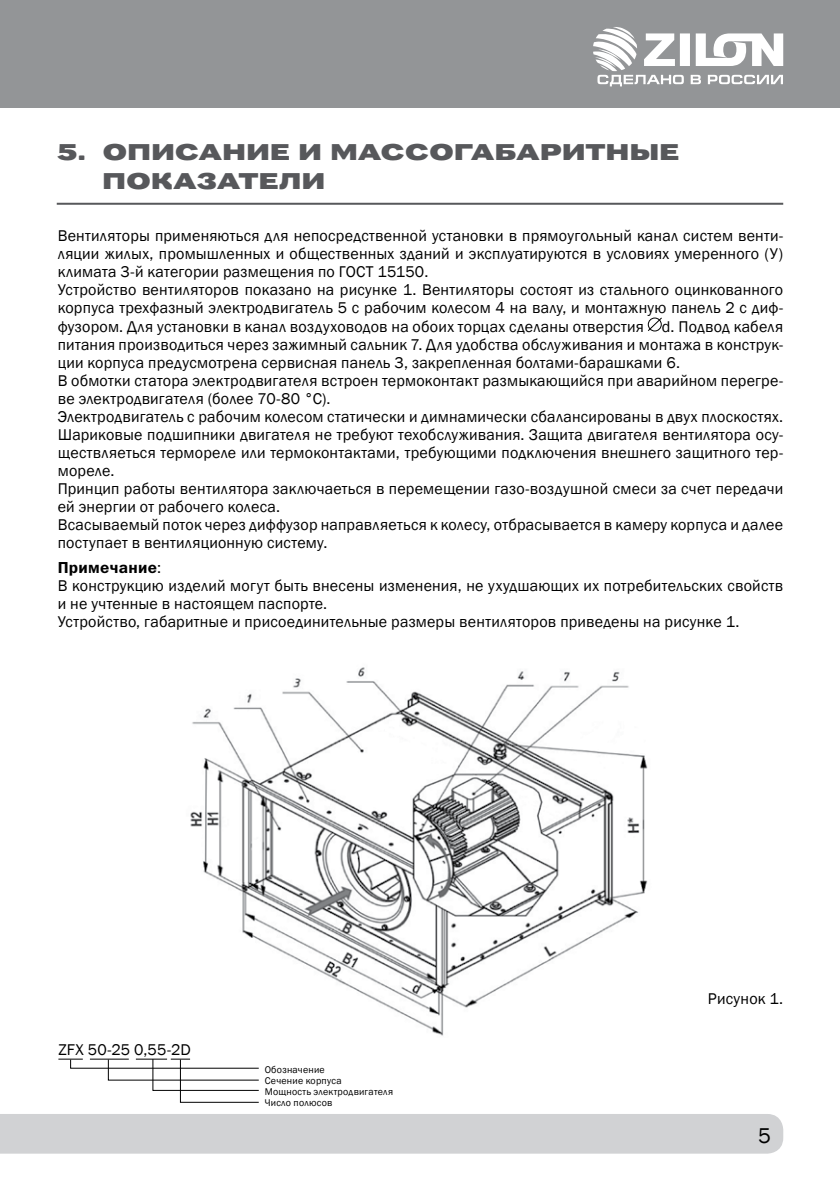
<style>
.page{position:relative;width:840px;height:1191px;background:#fff}
.page>*{position:absolute;margin:0;border:0;box-sizing:border-box;transform-origin:0 0}
.t1{font:24px/28.8px "Pravda";letter-spacing:-.015em;color:#57585b}
.t2{font:22px "Franklin Gothic";color:#000}
.t3{font:16px/18px "Franklin Gothic";letter-spacing:.015em;color:#000}
.t4{font:16px "Franklin Gothic Demi C";letter-spacing:.02em;color:#000}
.t5{font:10px/11px "Franklin Gothic";letter-spacing:.025em;color:#000}
.s1{font-family:"Franklin Gothic"}
</style>
<div class="page">
<div style="left:0;top:1114px;width:782px;height:39px;background:#d1d2d4"></div>
<div style="left:0;top:0;width:839px;height:108px;background:#939597"></div>
<svg style="left:593px;top:27px;width:189px;height:59px"></svg>
<hr style="left:57px;top:203px;width:725px;height:2px;background:#57585b">
<svg style="left:647px;top:317px;width:15px;height:15px"></svg>
<img style="left:190px;top:667px;width:458px;height:369px">
<svg style="left:58px;top:1058px;width:201px;height:45px"></svg>
<h1 class="t1" style="left:102px;top:138px;width:579px;text-indent:-45px">5. ОПИСАНИЕ И МАССОГАБАРИТНЫЕ<br>ПОКАЗАТЕЛИ</h1>
<p class="t3" style="left:58px;top:227px;width:726px">Вентиляторы применяються для непосредственной установки в прямоугольный канал систем венти&shy;ляции жилых, промышленных и общественных зданий и эксплуатируются в условиях умеренного (У) климата 3-й категории размещения по ГОСТ 15150.<br>Устройство вентиляторов показано на рисунке 1. Вентиляторы состоят из стального оцинкованного корпуса трехфазный электродвигатель 5 с рабочим колесом 4 на валу, и монтажную панель 2 с диф&shy;фузором. Для установки в канал воздуховодов на обоих торцах сделаны отверстия d. Подвод кабеля питания производиться через зажимный сальник 7. Для удобства обслуживания и монтажа в конструк&shy;ции корпуса предусмотрена сервисная панель 3, закрепленная болтами-барашками 6.<br>В обмотки статора электродвигателя встроен термоконтакт размыкающийся при аварийном перегре&shy;ве электродвигателя (более 70-80 °С).<br>Электродвигатель с рабочим колесом статически и димнамически сбалансированы в двух плоскостях.<br>Шариковые подшипники двигателя не требуют техобслуживания. Защита двигателя вентилятора осу&shy;ществляеться термореле или термоконтактами, требующими подключения внешнего защитного тер&shy;мореле.<br>Принцип работы вентилятора заключаеться в перемещении газо-воздушной смеси за счет передачи ей энергии от рабочего колеса.<br>Всасываемый поток через диффузор направляеться к колесу, отбрасывается в камеру корпуса и далее поступает в вентиляционную систему.</p>
<p class="t4" style="left:58px;top:558px;width:105px">Примечание<span class="s1">:</span></p>
<p class="t3" style="left:58px;top:577px;width:726px">В конструкцию изделий могут быть внесены изменения, не ухудшающих их потребительских свойств и не учтенные в настоящем паспорте.<br>Устройство, габаритные и присоединительные размеры вентиляторов приведены на рисунке 1.</p>
<p class="t3" style="left:58px;top:1040px;width:134px">ZFX 50-25 0,55-2D</p>
<p class="t5" style="left:264px;top:1064px;width:130px">Обозначение<br>Сечение корпуса<br>Мощность электродвигателя<br>Число полюсов</p>
<p class="t3" style="left:707px;top:989px;width:77px">Рисунок 1.</p>
<h2 class="t2" style="left:757px;top:1122px;width:14px">5</h2>
</div>
